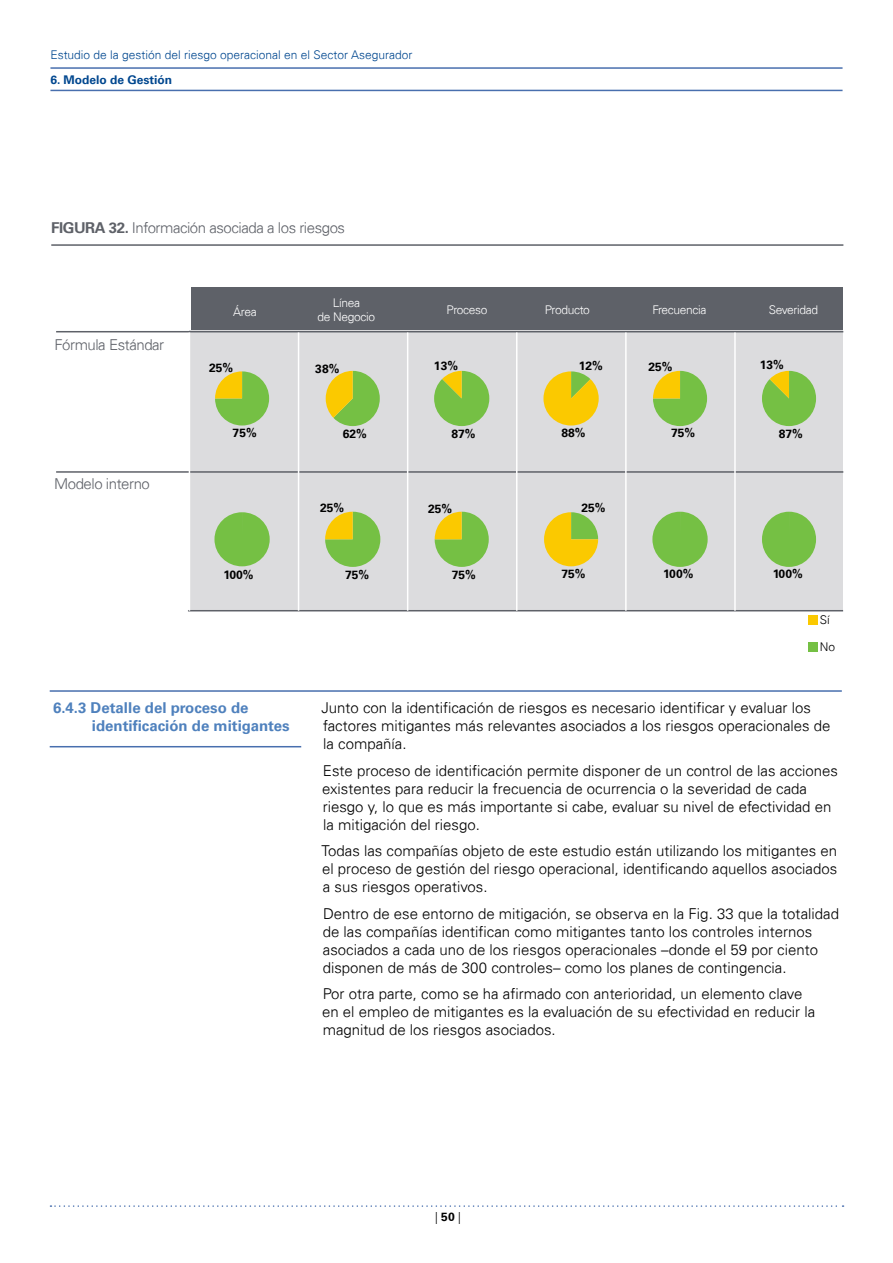
<style>
.page{position:relative;width:893px;height:1263px;background:#fff}
.page>*{position:absolute;margin:0;border:0;box-sizing:border-box;transform-origin:0 0}
.t1{font:300 15px/18px "Univers 45";color:#000}
.t2{font:300 15px "Univers 45";letter-spacing:-.03em;color:#5e6168}
.t3{font:700 15px/18px "Univers 65";color:#4f81bd}
.t4{font:700 12px "Univers 65";color:#000}
.t5{font:300 12px "Univers 45";color:#00478f}
.t6{font:300 12px/14.5px "Univers 45";letter-spacing:-.03em;color:#fff;text-align:center}
.t7{font:700 12px "Univers 65";color:#00478f}
.t8{font:300 12px "Univers 45";color:#000}
.s1{font-family:"Univers 65";font-weight:700}
</style>
<div class="page">
<hr style="left:50px;top:67px;width:792px;height:2px;background:#486fae">
<hr style="left:50px;top:90px;width:792px;height:1px;background:#486fae">
<svg style="left:50px;top:1205px;width:793px;height:2px"></svg>
<div style="left:191px;top:288px;width:652px;height:43px;background:#5e6168"></div>
<div style="left:189px;top:331px;width:654px;height:279px;background:#dcdcde"></div>
<svg style="left:326px;top:371px;width:54px;height:55px"></svg>
<svg style="left:215px;top:371px;width:54px;height:54px"></svg>
<svg style="left:434px;top:371px;width:55px;height:55px"></svg>
<svg style="left:543px;top:371px;width:56px;height:54px"></svg>
<svg style="left:653px;top:371px;width:54px;height:55px"></svg>
<svg style="left:762px;top:371px;width:54px;height:55px"></svg>
<svg style="left:325px;top:512px;width:55px;height:55px"></svg>
<svg style="left:214px;top:512px;width:56px;height:54px"></svg>
<svg style="left:435px;top:512px;width:54px;height:55px"></svg>
<svg style="left:544px;top:512px;width:54px;height:54px"></svg>
<div style="left:652px;top:512px;width:56px;height:55px;background:#75c044;border-radius:28px"></div>
<svg style="left:762px;top:512px;width:54px;height:55px"></svg>
<div style="left:808px;top:616px;width:9px;height:9px;background:#fbc900"></div>
<div style="left:808px;top:643px;width:9px;height:9px;background:#75c044"></div>
<hr style="left:51px;top:244px;width:792px;height:2px;background:#5e6168">
<hr style="left:56px;top:331px;width:787px;height:1px;background:#5e6168">
<hr style="left:56px;top:471px;width:787px;height:2px;background:#5e6168">
<hr style="left:188px;top:610px;width:655px;height:1px;background:#5e6168">
<hr style="left:50px;top:690px;width:792px;height:2px;background:#486fae">
<hr style="left:50px;top:746px;width:251px;height:1px;background:#486fae">
<hr style="left:298px;top:332px;width:1px;height:279px;background:#fff">
<hr style="left:407px;top:332px;width:1px;height:279px;background:#fff">
<hr style="left:516px;top:332px;width:1px;height:279px;background:#fff">
<hr style="left:625px;top:332px;width:2px;height:279px;background:#fff">
<hr style="left:734px;top:332px;width:2px;height:279px;background:#fff">
<hr style="left:189px;top:332px;width:1px;height:279px;background:#fff">
<p class="t5" style="left:50px;top:48px;width:364px">Estudio de la gestión del riesgo operacional en el Sector Asegurador</p>
<p class="t7" style="left:50px;top:72px;width:123px">6. Modelo de Gestión</p>
<p class="t2" style="left:51px;top:219px;width:295px"><span class="s1">FIGURA 32.</span> Información asociada a los riesgos</p>
<p class="t2" style="left:54px;top:336px;width:111px">Fórmula Estándar</p>
<p class="t2" style="left:54px;top:474px;width:97px">Modelo interno</p>
<p class="t6" style="left:233px;top:305px;width:25px">Área</p>
<p class="t6" style="left:318px;top:295px;width:59px">Línea<br>de Negocio</p>
<p class="t6" style="left:447px;top:303px;width:42px">Proceso</p>
<p class="t6" style="left:545px;top:303px;width:47px">Producto</p>
<p class="t6" style="left:652px;top:303px;width:56px">Frecuencia</p>
<p class="t6" style="left:769px;top:303px;width:51px">Severidad</p>
<p class="t4" style="left:209px;top:360px;width:26px">25%</p>
<p class="t4" style="left:233px;top:426px;width:26px">75%</p>
<p class="t4" style="left:315px;top:361px;width:26px">38%</p>
<p class="t4" style="left:343px;top:426px;width:26px">62%</p>
<p class="t4" style="left:320px;top:500px;width:26px">25%</p>
<p class="t4" style="left:434px;top:358px;width:26px">13%</p>
<p class="t4" style="left:579px;top:358px;width:26px">12%</p>
<p class="t4" style="left:648px;top:359px;width:26px">25%</p>
<p class="t4" style="left:452px;top:427px;width:26px">87%</p>
<p class="t4" style="left:561px;top:426px;width:26px">88%</p>
<p class="t4" style="left:671px;top:426px;width:26px">75%</p>
<p class="t4" style="left:428px;top:502px;width:26px">25%</p>
<p class="t4" style="left:581px;top:501px;width:26px">25%</p>
<p class="t4" style="left:760px;top:358px;width:26px">13%</p>
<p class="t4" style="left:779px;top:427px;width:26px">87%</p>
<p class="t4" style="left:223px;top:568px;width:32px">100%</p>
<p class="t4" style="left:452px;top:567px;width:26px">75%</p>
<p class="t4" style="left:345px;top:568px;width:26px">75%</p>
<p class="t4" style="left:562px;top:567px;width:26px">75%</p>
<p class="t4" style="left:663px;top:567px;width:32px">100%</p>
<p class="t4" style="left:773px;top:567px;width:32px">100%</p>
<p class="t8" style="left:820px;top:612px;width:12px">Sí</p>
<p class="t8" style="left:820px;top:640px;width:17px">No</p>
<p class="t3" style="left:92px;top:699px;width:199px;text-indent:-39px">6.4.3 Detalle del proceso de identificación de mitigantes</p>
<p class="t1" style="left:322px;top:699px;width:510px">Junto con la identificación de riesgos es necesario identificar y evaluar los factores mitigantes más relevantes asociados a los riesgos operacionales de la compañía.</p>
<p class="t1" style="left:322px;top:761px;width:517px">Este proceso de identificación permite disponer de un control de las acciones existentes para reducir la frecuencia de ocurrencia o la severidad de cada riesgo y, lo que es más importante si cabe, evaluar su nivel de efectividad en la mitigación del riesgo.</p>
<p class="t1" style="left:322px;top:842px;width:517px;text-align:justify">Todas las compañías objeto de este estudio están utilizando los mitigantes en el proceso de gestión del riesgo operacional, identificando aquellos asociados a sus riesgos operativos.</p>
<p class="t1" style="left:323px;top:904px;width:518px">Dentro de ese entorno de mitigación, se observa en la Fig. 33 que la totalidad de las compañías identifican como mitigantes tanto los controles internos asociados a cada uno de los riesgos operacionales –donde el 59 por ciento disponen de más de 300 controles– como los planes de contingencia.</p>
<p class="t1" style="left:322px;top:985px;width:495px">Por otra parte, como se ha afirmado con anterioridad, un elemento clave en el empleo de mitigantes es la evaluación de su efectividad en reducir la magnitud de los riesgos asociados.</p>
<p class="t8" style="left:435px;top:1210px;width:27px">| <span class="s1">50</span> |</p>
</div>
